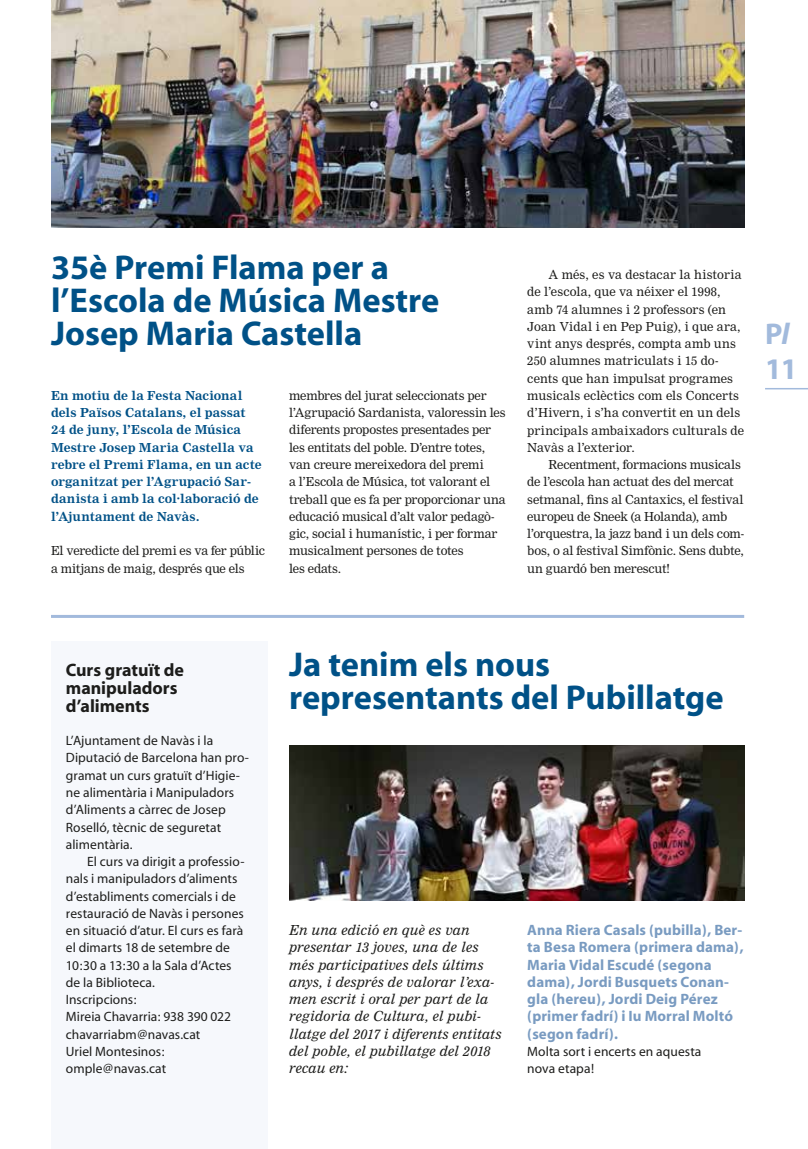
<style>
.page{position:relative;width:808px;height:1149px;background:#fff}
.page>*{position:absolute;margin:0;border:0;box-sizing:border-box;transform-origin:0 0}
.t1{font:700 34.5px/33px "Myriad";color:#005187}
.t2{font:700 30px "Myriad";color:#a2badc}
.t3{font:700 18px/18px "Myriad";color:#1d1d1b}
.t4{font:15px/17.2px "Nimrod Itlic";letter-spacing:.01em;color:#1d1d1b}
.t5{font:700 15px/17.2px "Myriad";letter-spacing:.005em;color:#799bc1}
.t6{font:13.5px/17.2px "Nimrod";letter-spacing:-.005em;color:#1d1d1b}
.t7{font:13.5px/17.2px "Myriad";letter-spacing:.005em;color:#1d1d1b}
.t8{font:13.5px/17.2px "Nimrod Bld";letter-spacing:.01em;color:#005187}
.s1{font-style:italic}
</style>
<div class="page">
<hr style="left:51px;top:614px;width:693px;height:3px;background:#a2badc">
<img style="left:289px;top:745px;width:455px;height:155px">
<div style="left:51px;top:641px;width:217px;height:507px;background:#f6f8fc"></div>
<img style="left:51px;top:0;width:693px;height:227px">
<hr style="left:765px;top:388px;width:43px;height:1px;background:#a2badc">
<h1 class="t1" style="left:51px;top:252px;width:390px">35è Premi Flama per a l’Escola de Música Mestre<br>Josep Maria Castella</h1>
<p class="t8" style="left:51px;top:388px;width:212px">En motiu de la Festa Nacional dels Països Catalans, el passat<br>24 de juny, l’Escola de Música<br>Mestre Josep Maria Castella va rebre el Premi Flama, en un acte organitzat per l’Agrupació Sar&shy;danista i amb la col·laboració de l’Ajuntament de Navàs.</p>
<p class="t6" style="left:51px;top:543px;width:216px">El veredicte del premi es va fer públic a mitjans de maig, després que els</p>
<p class="t6" style="left:289px;top:388px;width:218px">membres del jurat seleccionats per l’Agrupació Sardanista, valoressin les diferents propostes presentades per les entitats del poble. D’entre totes, van creure mereixedora del premi<br>a l’Escola de Música, tot valorant el treball que es fa per proporcionar una educació musical d’alt valor pedagò&shy;gic, social i humanístic, i per formar musicalment persones de totes<br>les edats.</p>
<p class="t6" style="left:527px;top:267px;width:218px;text-indent:21px">A més, es va destacar la historia de l’escola, que va néixer el 1998, amb 74 alumnes i 2 professors (en<br>Joan Vidal i en Pep Puig), i que ara, vint anys després, compta amb uns<br>250 alumnes matriculats i 15 do&shy;cents que han impulsat programes musicals eclèctics com els Concerts d’Hivern, i s’ha convertit en un dels principals ambaixadors culturals de<br>Navàs a l’exterior.</p>
<p class="t6" style="left:527px;top:457px;width:218px;text-indent:21px">Recentment, formacions musicals de l’escola han actuat des del mercat setmanal, fins al Cantaxics, el festival europeu de Sneek (a Holanda), amb l’orquestra, la jazz band i un dels com&shy;bos, o al festival Simfònic. Sens dubte, un guardó ben merescut!</p>
<h2 class="t2" style="left:765px;top:318px;width:26px">P<span class="s1">l</span></h2>
<h2 class="t2" style="left:765px;top:353px;width:34px">11</h2>
<h3 class="t3" style="left:66px;top:661px;width:120px">Curs gratuït de manipuladors d’aliments</h3>
<p class="t7" style="left:66px;top:732px;width:185px">L’Ajuntament de Navàs i la<br>Diputació de Barcelona han pro&shy;gramat un curs gratuït d’Higie&shy;ne alimentària i Manipuladors d’Aliments a càrrec de Josep<br>Roselló, tècnic de seguretat alimentària.</p>
<p class="t7" style="left:66px;top:853px;width:180px;text-indent:21px">El curs va dirigit a professio&shy;nals i manipuladors d’aliments d’establiments comercials i de restauració de Navàs i persones en situació d’atur. El curs es farà el dimarts 18 de setembre de<br>10:30 a 13:30 a la Sala d’Actes de la Biblioteca.<br>Inscripcions:<br>Mireia Chavarria: 938 390 022 chavarriabm@navas.cat<br>Uriel Montesinos: omple@navas.cat</p>
<h1 class="t1" style="left:289px;top:649px;width:436px">Ja tenim els nous representants del Pubillatge</h1>
<p class="t4" style="left:289px;top:922px;width:214px">En una edició en què es van presentar 13 joves, una de les més participatives dels últims anys, i després de valorar l’exa&shy;men escrit i oral per part de la regidoria de Cultura, el pubi&shy;llatge del 2017 i diferents entitats del poble, el pubillatge del 2018 recau en:</p>
<p class="t5" style="left:527px;top:921px;width:218px">Anna Riera Casals (pubilla), Ber&shy;ta Besa Romera (primera dama),<br>Maria Vidal Escudé (segona dama), Jordi Busquets Conan&shy;gla (hereu), Jordi Deig Pérez (primer fadrí) i Iu Morral Moltó (segon fadrí).</p>
<p class="t7" style="left:527px;top:1043px;width:176px">Molta sort i encerts en aquesta nova etapa!</p>
</div>
